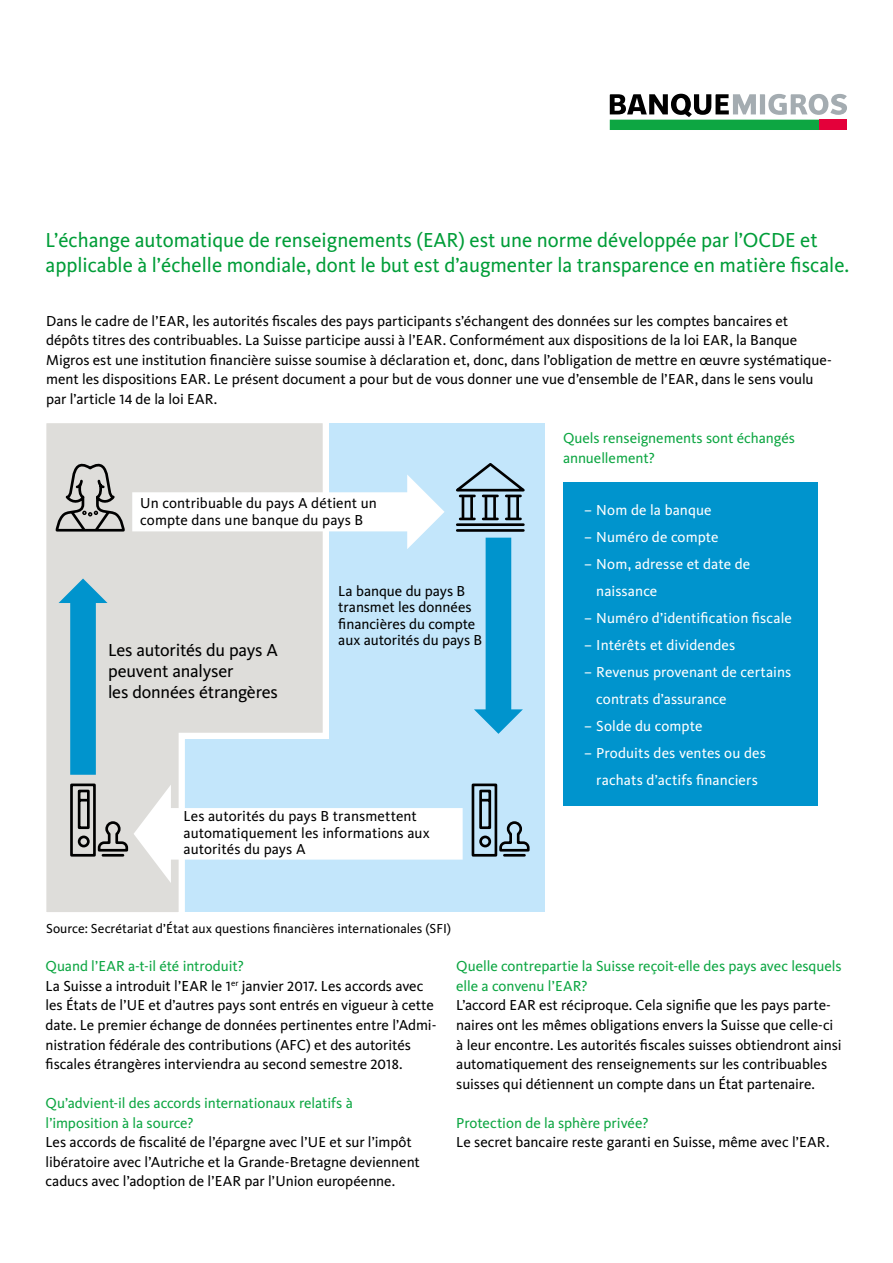
<style>
.page{position:relative;width:893px;height:1263px;background:#fff}
.page>*{position:absolute;margin:0;border:0;box-sizing:border-box;transform-origin:0 0}
.t1{font:21px/25.5px "Migrosbank Kievit";color:#009d38}
.t2{font:18px/21px "Migrosbank Kievit";letter-spacing:-.01em;color:#000}
.t3{font:15px/19.5px "Migrosbank Kievit";color:#000}
.t4{font:15px/27px "Migrosbank Kievit";letter-spacing:.005em;color:#fff}
.t5{font:15px/19.5px "Migrosbank Kievit";letter-spacing:-.005em;color:#0da642}
.t6{font:13.5px "Migrosbank Kievit";color:#000}
.s1{color:#0da642}
</style>
<div class="page">
<div style="left:46px;top:423px;width:498px;height:489px;background:#c3e6fb"></div>
<svg style="left:46px;top:423px;width:283px;height:489px;background:#dbdfdf"></svg>
<svg style="left:132px;top:474px;width:313px;height:75px"></svg>
<svg style="left:59px;top:578px;width:49px;height:197px;background:#6ab7d3"></svg>
<svg style="left:474px;top:538px;width:49px;height:196px"></svg>
<svg style="left:54px;top:454px;width:72px;height:80px;background:#b6b5b3"></svg>
<hr style="left:457px;top:529px;width:66px;height:3px;background:#000">
<hr style="left:457px;top:523px;width:66px;height:3px;background:#000">
<svg style="left:456px;top:463px;width:69px;height:58px"></svg>
<svg style="left:69px;top:782px;width:394px;height:101px"></svg>
<svg style="left:471px;top:783px;width:59px;height:74px"></svg>
<div style="left:563px;top:482px;width:254px;height:324px;background:#0094cd"></div>
<svg style="left:610px;top:94px;width:237px;height:36px"></svg>
<h1 class="t1" style="left:45px;top:227px;width:805px">L’échange automatique de renseignements (EAR) est une norme développée par l’OCDE et applicable à l’échelle mondiale, dont le but est d’augmenter la transparence en matière fiscale.</h1>
<p class="t3" style="left:46px;top:311px;width:787px">Dans le cadre de l’EAR, les autorités fiscales des pays participants s’échangent des données sur les comptes bancaires et dépôts titres des contribuables. La Suisse participe aussi à l’EAR. Conformément aux dispositions de la loi EAR, la Banque Migros est une institution financière suisse soumise à déclaration et, donc, dans l’obligation de mettre en œuvre systématique&shy;ment les dispositions EAR. Le présent document a pour but de vous donner une vue d’ensemble de l’EAR, dans le sens voulu par l’article 14 de la loi EAR.</p>
<p class="t3" style="left:140px;top:495px;width:238px;line-height:16.5px">Un contribuable du pays A détient un compte dans une banque du pays B</p>
<p class="t2" style="left:108px;top:639px;width:171px">Les autorités du pays A peuvent analyser<br>les données étrangères</p>
<p class="t3" style="left:338px;top:583px;width:145px;line-height:16.5px">La banque du pays B transmet les données financières du compte aux autorités du pays B</p>
<p class="t3" style="left:183px;top:808px;width:248px;line-height:16.5px">Les autorités du pays B transmettent automatiquement les informations aux autorités du pays A</p>
<p class="t6" style="left:46px;top:920px;width:407px">Source: Secrétariat d’État aux questions financières internationales (SFI)</p>
<p class="t5" style="left:563px;top:428px;width:233px">Quels renseignements sont échangés annuellement?</p>
<p class="t4" style="left:584px;top:496px;width:129px">– Nom de la banque</p>
<p class="t4" style="left:584px;top:523px;width:136px">– Numéro de compte</p>
<p class="t4" style="left:596px;top:550px;width:155px;text-indent:-12px">– Nom, adresse et date de naissance</p>
<p class="t4" style="left:584px;top:604px;width:209px">– Numéro d’identification fiscale</p>
<p class="t4" style="left:584px;top:631px;width:152px">– Intérêts et dividendes</p>
<p class="t4" style="left:596px;top:658px;width:197px;text-indent:-12px">– Revenus provenant de certains contrats d’assurance</p>
<p class="t4" style="left:584px;top:712px;width:120px">– Solde du compte</p>
<p class="t4" style="left:584px;top:739px;width:183px;text-align:center">– Produits des ventes ou des rachats d’actifs financiers</p>
<p class="t3" style="left:45px;top:957px;width:392px"><span class="s1">Quand l’EAR a-t-il été introduit?<br></span>La Suisse a introduit l’EAR le 1<sup>er</sup> janvier 2017. Les accords avec les États de l’UE et d’autres pays sont entrés en vigueur à cette date. Le premier échange de données pertinentes entre l’Admi&shy;nistration fédérale des contributions (AFC) et des autorités fiscales étrangères interviendra au second semestre 2018.</p>
<p class="t5" style="left:45px;top:1093px;width:309px">Qu’advient-il des accords internationaux relatifs à l’imposition à la source?</p>
<p class="t3" style="left:45px;top:1133px;width:376px">Les accords de fiscalité de l’épargne avec l’UE et sur l’impôt libératoire avec l’Autriche et la Grande-Bretagne deviennent caducs avec l’adoption de l’EAR par l’Union européenne.</p>
<p class="t5" style="left:456px;top:957px;width:387px">Quelle contrepartie la Suisse reçoit-elle des pays avec lesquels elle a convenu l’EAR?</p>
<p class="t3" style="left:456px;top:996px;width:387px">L’accord EAR est réciproque. Cela signifie que les pays parte&shy;naires ont les mêmes obligations envers la Suisse que celle-ci à leur encontre. Les autorités fiscales suisses obtiendront ainsi automatiquement des renseignements sur les contribuables suisses qui détiennent un compte dans un État partenaire.</p>
<p class="t5" style="left:456px;top:1113px;width:194px">Protection de la sphère privée?</p>
<p class="t3" style="left:456px;top:1133px;width:375px">Le secret bancaire reste garanti en Suisse, même avec l’EAR.</p>
</div>
